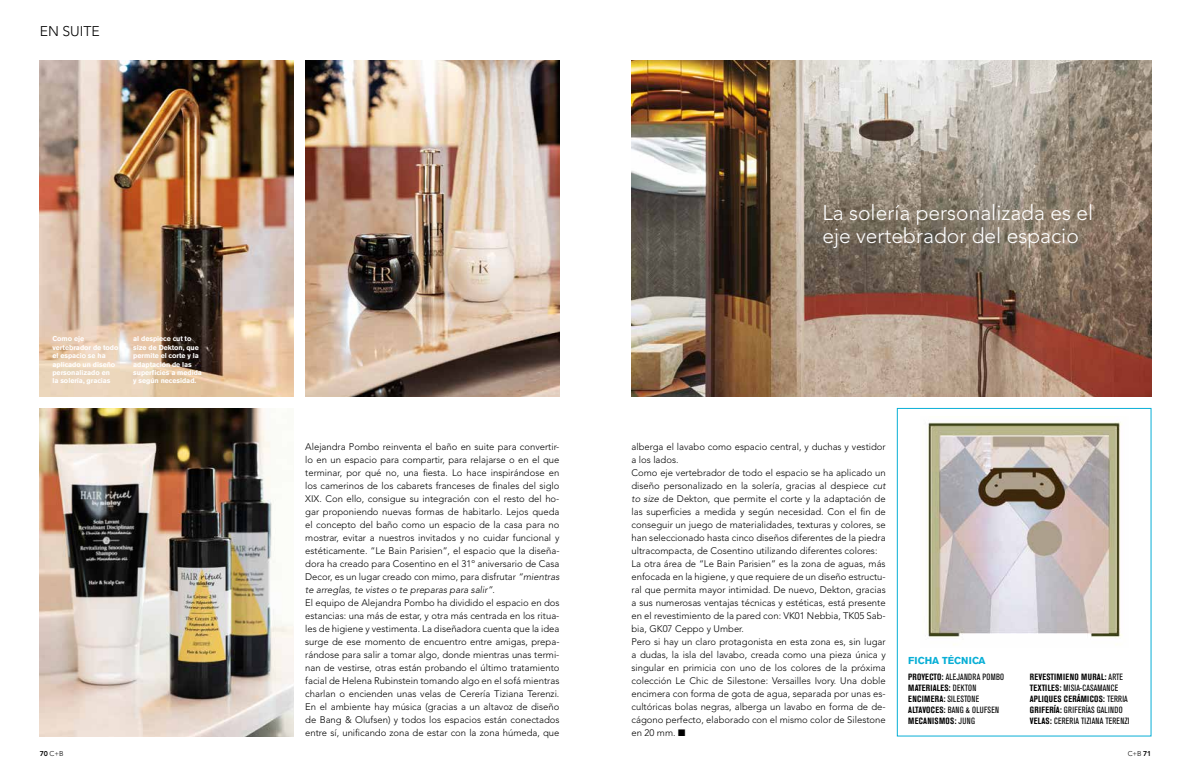
<style>
.page{position:relative;width:1191px;height:774px;background:#fff}
.page>*{position:absolute;margin:0;border:0;box-sizing:border-box;transform-origin:0 0}
.t1{font:300 21px/23px "Avenir LT Std";color:#fff}
.t2{font:300 14px "Avenir LT Std";color:#000}
.t3{font:700 10px "Akzidenz Grotesk BE";color:#09afd6}
.t4{font:300 9.5px/13px "Avenir LT Std";color:#000}
.t5{font:condensed 9px/10.8px "Akzidenz Grotesk BE";letter-spacing:.02em;color:#000}
.t6{font:700 condensed 9px/10.8px "Akzidenz Grotesk BE";letter-spacing:.035em;color:#000}
.t7{font:700 7px/8.4px "Akzidenz Grotesk BE";letter-spacing:-.005em;color:#fff}
.t8{font:300 7px "Avenir LT Std";color:#000}
.s1{font-style:italic}
.s2{font-weight:400}
.s3{font-weight:700}
.s4{font-weight:800}
</style>
<div class="page">
<img style="left:40px;top:60px;width:254px;height:336px">
<img style="left:305px;top:60px;width:254px;height:336px">
<img style="left:40px;top:408px;width:254px;height:328px">
<img style="left:631px;top:60px;width:520px;height:336px">
<div style="left:897px;top:408px;width:254px;height:328px;border:1px solid #09afd6"></div>
<img style="left:928px;top:422px;width:194px;height:223px">
<h2 class="t2" style="left:40px;top:23px;width:62px">EN SUITE</h2>
<p class="t7" style="left:52px;top:335px;width:68px">Como eje vertebrador de todo el espacio se ha aplicado un diseño personalizado en<br>la solería, gracias</p>
<p class="t7" style="left:133px;top:335px;width:70px">al despiece cut to size de Dekton, que permite el corte y la adaptación de las superficies a medida y según necesidad.</p>
<h1 class="t1" style="left:822px;top:201px;width:272px">La solería personalizada es el eje vertebrador del espacio</h1>
<p class="t4" style="left:305px;top:440px;width:256px">Alejandra Pombo reinventa el baño en suite para convertir&shy;lo en un espacio para compartir, para relajarse o en el que terminar, por qué no, una fiesta. Lo hace inspirándose en los camerinos de los cabarets franceses de finales del siglo XIX. Con ello, consigue su integración con el resto del ho&shy;gar proponiendo nuevas formas de habitarlo. Lejos queda el concepto del baño como un espacio de la casa para no mostrar, evitar a nuestros invitados y no cuidar funcional y estéticamente. “Le Bain Parisien”, el espacio que la diseña&shy;dora ha creado para Cosentino en el 31º aniversario de Casa Decor, es un lugar creado con mimo, para disfrutar <span class="s1">“mientras te arreglas, te vistes o te preparas para salir”</span>.<br>El equipo de Alejandra Pombo ha dividido el espacio en dos estancias: una más de estar, y otra más centrada en los ritua&shy;les de higiene y vestimenta. La diseñadora cuenta que la idea surge de ese momento de encuentro entre amigas, prepa&shy;rándose para salir a tomar algo, donde mientras unas termi&shy;nan de vestirse, otras están probando el último tratamiento facial de Helena Rubinstein tomando algo en el sofá mientras charlan o encienden unas velas de Cerería Tiziana Terenzi.<br>En el ambiente hay música (gracias a un altavoz de diseño de Bang &amp; Olufsen) y todos los espacios están conectados entre sí, unificando zona de estar con la zona húmeda, que</p>
<p class="t4" style="left:631px;top:440px;width:256px">alberga el lavabo como espacio central, y duchas y vestidor a los lados.<br>Como eje vertebrador de todo el espacio se ha aplicado un diseño personalizado en la solería, gracias al despiece <span class="s1">cut to size</span> de Dekton, que permite el corte y la adaptación de las superficies a medida y según necesidad. Con el fin de conseguir un juego de materialidades, texturas y colores, se han seleccionado hasta cinco diseños diferentes de la piedra ultracompacta, de Cosentino utilizando diferentes colores:<br>La otra área de “Le Bain Parisien” es la zona de aguas, más enfocada en la higiene, y que requiere de un diseño estructu&shy;ral que permita mayor intimidad. De nuevo, Dekton, gracias a sus numerosas ventajas técnicas y estéticas, está presente en el revestimiento de la pared con: VK01 Nebbia, TK05 Sab&shy;bia, GK07 Ceppo y Umber.<br>Pero si hay un claro protagonista en esta zona es, sin lugar a dudas, la isla del lavabo, creada como una pieza única y singular en primicia con uno de los colores de la próxima colección Le Chic de Silestone: Versailles Ivory. Una doble encimera con forma de gota de agua, separada por unas es&shy;cultóricas bolas negras, alberga un lavabo en forma de de&shy;cágono perfecto, elaborado con el mismo color de Silestone en 20 mm. ■</p>
<p class="t3" style="left:908px;top:654px;width:79px">FICHA TÉCNICA</p>
<p class="t6" style="left:908px;top:672px;width:97px">PROYECTO: <span class="s2">ALEJANDRA POMBO<br></span>MATERIALES: <span class="s2">DEKTON<br></span>ENCIMERA: <span class="s2">SILESTONE<br></span>ALTAVOCES: <span class="s2">BANG &amp; OLUFSEN<br></span>MECANISMOS: <span class="s2">JUNG</span></p>
<p class="t5" style="left:1029px;top:672px;width:101px"><span class="s3">REVESTIMIENO MURAL:</span> ARTE<br><span class="s3">TEXTILES:</span> MISIA-CASAMANCE<br><span class="s3">APLIQUES CERÁMICOS:</span> TERRIA<br><span class="s3">GRIFERÍA:</span> GRIFERÍAS GALINDO<br><span class="s3">VELAS:</span> CERERIA TIZIANA TERENZI</p>
<p class="t8" style="left:40px;top:750px;width:25px"><span class="s4">70</span> C+B</p>
<p class="t8" style="left:1127px;top:750px;width:25px">C+B <span class="s4">71</span></p>
</div>
